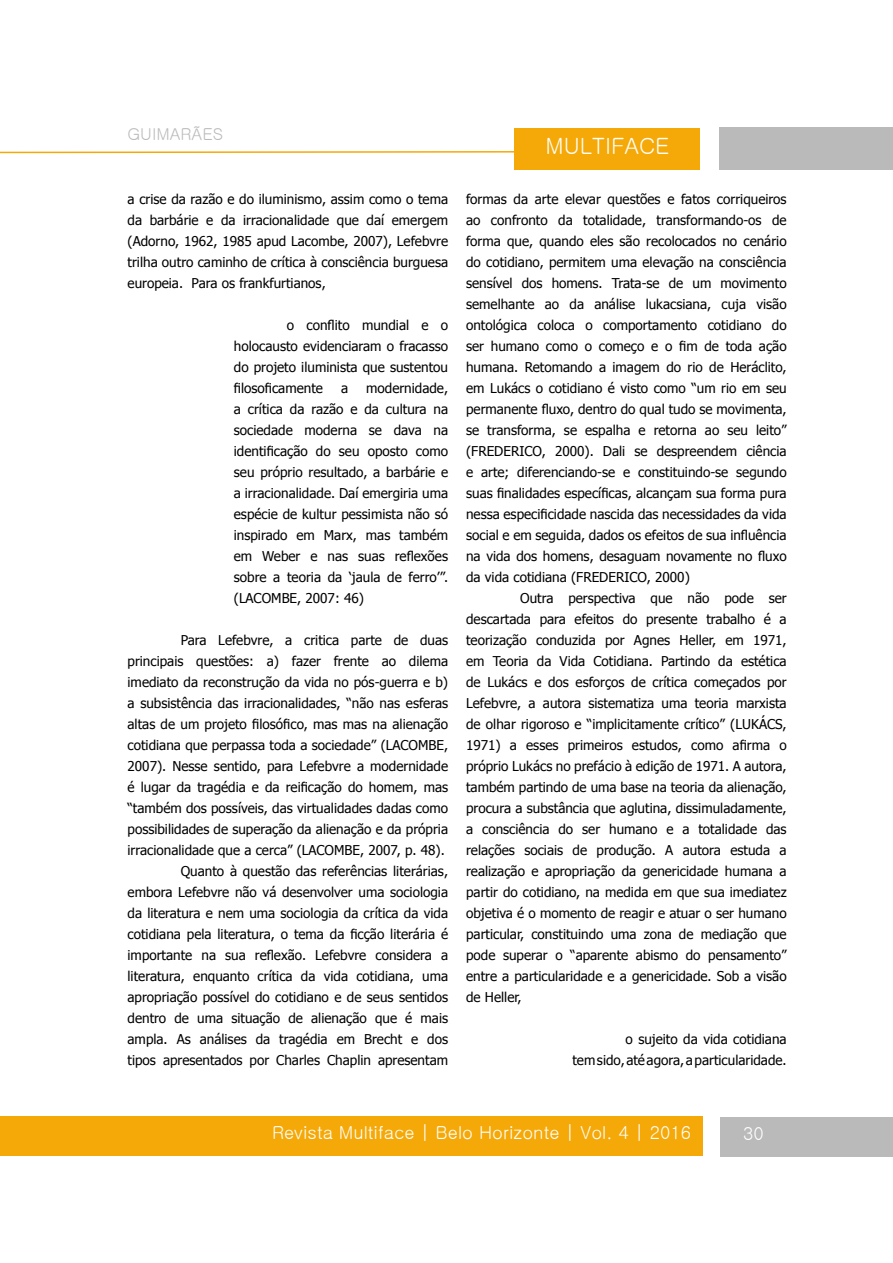
<style>
.page{position:relative;width:893px;height:1263px;background:#fff}
.page>*{position:absolute;margin:0;border:0;box-sizing:border-box;transform-origin:0 0}
.t1{font:22.5px "Gulim";color:#fff}
.t2{font:18px "Gulim";color:#fff}
.t3{font:16.5px "Gulim";color:#bbbaba}
.t4{font:13.5px/21px "Tahoma";color:#000;text-align:justify}
</style>
<div class="page">
<svg style="left:0;top:150px;width:515px;height:4px"></svg>
<div style="left:515px;top:128px;width:185px;height:41px;background:#f5a908"></div>
<div style="left:719px;top:127px;width:174px;height:43px;background:#bababa"></div>
<div style="left:0;top:1116px;width:703px;height:39px;background:#f5a908"></div>
<div style="left:720px;top:1117px;width:173px;height:40px;background:#bababa"></div>
<p class="t3" style="left:128px;top:126px;width:97px">GUIMARÃES</p>
<p class="t4" style="left:128px;top:188px;width:322px">a crise da razão e do iluminismo, assim como o tema da barbárie e da irracionalidade que daí emergem (Adorno, 1962, 1985 apud Lacombe, 2007), Lefebvre trilha outro caminho de crítica à consciência burguesa europeia. Para os frankfurtianos,</p>
<p class="t4" style="left:234px;top:314px;width:216px;text-indent:53px">o conflito mundial e o holocausto evidenciaram o fracasso do projeto iluminista que sustentou filosoficamente</p>
<p class="t4" style="left:234px;top:377px;width:216px;text-indent:132px">modernidade, a crítica da razão e da cultura na sociedade moderna se dava na identificação do seu oposto como seu próprio resultado, a barbárie e a irracionalidade. Daí emergiria uma espécie de kultur pessimista não só inspirado em Marx, mas também em Weber e nas suas reflexões sobre a teoria da ‘jaula de ferro’”. (LACOMBE, 2007: 46)</p>
<p class="t4" style="left:128px;top:629px;width:322px;text-align:right">Para Lefebvre, a critica parte de duas principais questões: a) fazer frente ao dilema imediato da reconstrução da vida no pós-guerra e b) a subsistência das irracionalidades, “não nas esferas altas de um projeto filosófico, mas mas na alienação cotidiana que perpassa toda a sociedade” (LACOMBE, 2007). Nesse sentido, para Lefebvre a modernidade é lugar da tragédia e da reificação do homem, mas “também dos possíveis, das virtualidades dadas como possibilidades de superação da alienação e da própria irracionalidade que a cerca” (LACOMBE, 2007, p. 48).<br>Quanto à questão das referências literárias,<br>embora Lefebvre não vá desenvolver uma sociologia da literatura e nem uma sociologia da crítica da vida cotidiana pela literatura, o tema da ficção literária é importante na sua reflexão. Lefebvre considera a literatura, enquanto crítica da vida cotidiana, uma apropriação possível do cotidiano e de seus sentidos dentro de uma situação de alienação que é mais ampla. As análises da tragédia em Brecht e dos tipos apresentados por Charles Chaplin apresentam</p>
<p class="t4" style="left:341px;top:377px;width:9px">a</p>
<h1 class="t1" style="left:545px;top:135px;width:125px">MULTIFACE</h1>
<p class="t4" style="left:466px;top:188px;width:322px">formas da arte elevar questões e fatos corriqueiros</p>
<p class="t4" style="left:466px;top:209px;width:322px">ao confronto da totalidade, transformando-os de</p>
<p class="t4" style="left:466px;top:230px;width:322px">forma que, quando eles são recolocados no cenário</p>
<p class="t4" style="left:466px;top:251px;width:322px">do cotidiano, permitem uma elevação na consciência</p>
<p class="t4" style="left:466px;top:272px;width:322px">sensível dos homens. Trata-se de um movimento</p>
<p class="t4" style="left:466px;top:293px;width:322px">semelhante ao da análise lukacsiana, cuja visão</p>
<p class="t4" style="left:466px;top:314px;width:322px">ontológica coloca o comportamento cotidiano do</p>
<p class="t4" style="left:466px;top:335px;width:322px">ser humano como o começo e o fim de toda ação</p>
<p class="t4" style="left:466px;top:356px;width:322px">humana. Retomando a imagem do rio de Heráclito,</p>
<p class="t4" style="left:466px;top:377px;width:322px">em Lukács o cotidiano é visto como “um rio em seu</p>
<p class="t4" style="left:466px;top:398px;width:322px">permanente fluxo, dentro do qual tudo se movimenta,</p>
<p class="t4" style="left:466px;top:419px;width:322px">se transforma, se espalha e retorna ao seu leito”</p>
<p class="t4" style="left:466px;top:440px;width:322px">(FREDERICO, 2000). Dali se despreendem ciência</p>
<p class="t4" style="left:466px;top:461px;width:322px">e arte; diferenciando-se e constituindo-se segundo</p>
<p class="t4" style="left:466px;top:482px;width:322px">suas finalidades específicas, alcançam sua forma pura</p>
<p class="t4" style="left:466px;top:503px;width:322px">nessa especificidade nascida das necessidades da vida</p>
<p class="t4" style="left:466px;top:524px;width:322px">social e em seguida, dados os efeitos de sua influência</p>
<p class="t4" style="left:466px;top:545px;width:322px">na vida dos homens, desaguam novamente no fluxo</p>
<p class="t4" style="left:466px;top:566px;width:225px">da vida cotidiana (FREDERICO, 2000)</p>
<p class="t4" style="left:520px;top:587px;width:268px">Outra perspectiva que não pode ser</p>
<p class="t4" style="left:466px;top:608px;width:322px">descartada para efeitos do presente trabalho é a</p>
<p class="t4" style="left:466px;top:629px;width:322px">teorização conduzida por Agnes Heller, em 1971,</p>
<p class="t4" style="left:466px;top:650px;width:322px">em Teoria da Vida Cotidiana. Partindo da estética</p>
<p class="t4" style="left:466px;top:671px;width:322px">de Lukács e dos esforços de crítica começados por</p>
<p class="t4" style="left:466px;top:692px;width:322px">Lefebvre, a autora sistematiza uma teoria marxista</p>
<p class="t4" style="left:466px;top:713px;width:322px">de olhar rigoroso e “implicitamente crítico” (LUKÁCS,</p>
<p class="t4" style="left:466px;top:734px;width:322px">1971) a esses primeiros estudos, como afirma o</p>
<p class="t4" style="left:466px;top:755px;width:322px">próprio Lukács no prefácio à edição de 1971. A autora,</p>
<p class="t4" style="left:466px;top:776px;width:322px">também partindo de uma base na teoria da alienação,</p>
<p class="t4" style="left:466px;top:797px;width:322px">procura a substância que aglutina, dissimuladamente,</p>
<p class="t4" style="left:466px;top:818px;width:322px">a consciência do ser humano e a totalidade das</p>
<p class="t4" style="left:466px;top:839px;width:322px">relações sociais de produção. A autora estuda a</p>
<p class="t4" style="left:466px;top:860px;width:322px">realização e apropriação da genericidade humana a</p>
<p class="t4" style="left:466px;top:881px;width:322px">partir do cotidiano, na medida em que sua imediatez</p>
<p class="t4" style="left:466px;top:902px;width:322px">objetiva é o momento de reagir e atuar o ser humano</p>
<p class="t4" style="left:466px;top:923px;width:322px">particular, constituindo uma zona de mediação que</p>
<p class="t4" style="left:466px;top:944px;width:322px">pode superar o “aparente abismo do pensamento”</p>
<p class="t4" style="left:466px;top:965px;width:322px">entre a particularidade e a genericidade. Sob a visão</p>
<p class="t4" style="left:466px;top:986px;width:57px">de Heller,</p>
<p class="t4" style="left:572px;top:1028px;width:216px;text-align:right">o sujeito da vida cotidiana<br>tem sido, até agora, a particularidade.</p>
<h2 class="t2" style="left:272px;top:1123px;width:421px">Revista Multiface | Belo Horizonte | Vol. 4 | 2016</h2>
<h2 class="t2" style="left:743px;top:1124px;width:22px">30</h2>
</div>
